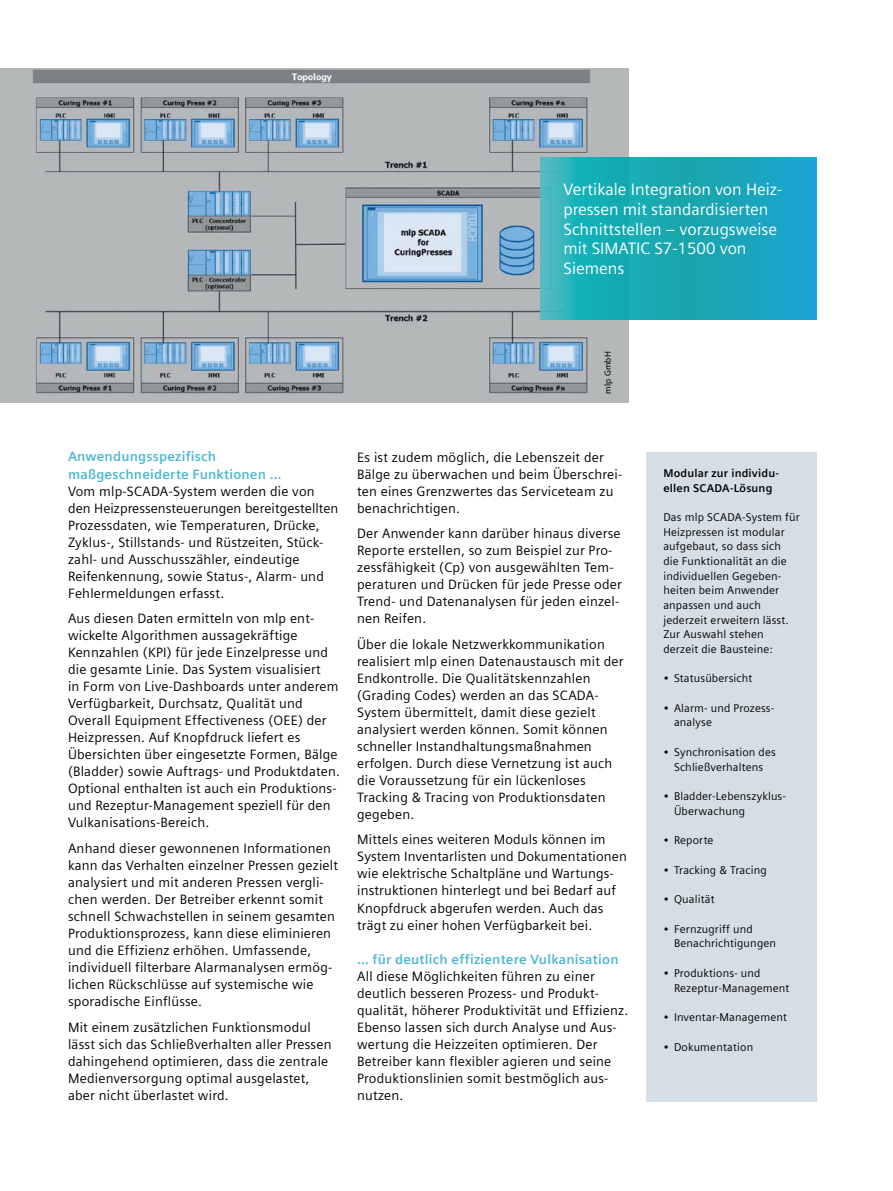
<style>
.page{position:relative;width:893px;height:1191px;background:#fff}
.page>*{position:absolute;margin:0;border:0;box-sizing:border-box;transform-origin:0 0}
.t1{font:16.5px/19.8px "Siemens Sans Global";color:#fff}
.t2{font:13.5px/17px "Siemens Sans Global";letter-spacing:.015em;color:#000}
.t3{font:700 13.5px/17px "Siemens Sans Global";letter-spacing:.015em;color:#4db8d3}
.t4{font:11.25px/14.7px "Siemens Sans Global";letter-spacing:.015em;color:#000}
.t5{font:700 11.25px/14.7px "Siemens Sans Global";letter-spacing:.015em;color:#000}
.t6{font:9px "Myriad Pro";letter-spacing:.015em;color:#000}
</style>
<div class="page">
<div style="left:646px;top:452px;width:171px;height:649px;background:#d5dee4"></div>
<img style="left:0;top:68px;width:629px;height:335px">
<svg style="left:540px;top:157px;width:276px;height:162px;background:#1ca9ba"></svg>
<p class="t1" style="left:563px;top:180px;width:220px">Vertikale Integration von Heiz&shy;pressen mit standardisierten<br>Schnittstellen – vorzugsweise mit SIMATIC S7-1500 von<br>Siemens</p>
<p class="t6" style="left:602px;top:393px;width:43px;rotate:-90deg">mlp GmbH</p>
<p class="t3" style="left:68px;top:448px;width:215px">Anwendungsspezifisch maßgeschneiderte Funktionen …</p>
<p class="t2" style="left:68px;top:483px;width:272px">Vom mlp-SCADA-System werden die von den Heizpressensteuerungen bereitgestellten Prozessdaten, wie Temperaturen, Drücke, Zyklus-, Stillstands- und Rüstzeiten, Stück&shy;zahl- und Ausschusszähler, eindeutige Reifenkennung, sowie Status-, Alarm- und Fehlermeldungen erfasst.</p>
<p class="t2" style="left:68px;top:610px;width:273px">Aus diesen Daten ermitteln von mlp ent&shy;wickelte Algorithmen aussagekräftige Kennzahlen (KPI) für jede Einzelpresse und die gesamte Linie. Das System visualisiert<br>in Form von Live-Dashboards unter anderem Verfügbarkeit, Durchsatz, Qualität und Overall Equipment Effectiveness (OEE) der Heizpressen. Auf Knopfdruck liefert es Übersichten über eingesetzte Formen, Bälge (Bladder) sowie Auftrags- und Produktdaten.<br>Optional enthalten ist auch ein Produktions&shy;und Rezeptur-Management speziell für den Vulkanisations-Bereich.</p>
<p class="t2" style="left:68px;top:840px;width:272px">Anhand dieser gewonnenen Informationen kann das Verhalten einzelner Pressen gezielt analysiert und mit anderen Pressen vergli&shy;chen werden. Der Betreiber erkennt somit schnell Schwachstellen in seinem gesamten Produktionsprozess, kann diese eliminieren und die Effizienz erhöhen. Umfassende, individuell filterbare Alarmanalysen ermög&shy;lichen Rückschlüsse auf systemische wie sporadische Einflüsse.</p>
<p class="t2" style="left:68px;top:1019px;width:265px">Mit einem zusätzlichen Funktionsmodul lässt sich das Schließverhalten aller Pressen dahingehend optimieren, dass die zentrale Medienversorgung optimal ausgelastet, aber nicht überlastet wird.</p>
<p class="t2" style="left:357px;top:449px;width:267px">Es ist zudem möglich, die Lebenszeit der Bälge zu überwachen und beim Überschrei&shy;ten eines Grenzwertes das Serviceteam zu benachrichtigen.</p>
<p class="t2" style="left:357px;top:525px;width:266px">Der Anwender kann darüber hinaus diverse Reporte erstellen, so zum Beispiel zur Pro&shy;zessfähigkeit (Cp) von ausgewählten Tem&shy;peraturen und Drücken für jede Presse oder Trend- und Datenanalysen für jeden einzel&shy;nen Reifen.</p>
<p class="t2" style="left:357px;top:636px;width:268px">Über die lokale Netzwerkkommunikation realisiert mlp einen Datenaustausch mit der Endkontrolle. Die Qualitätskennzahlen (Grading Codes) werden an das SCADA-System übermittelt, damit diese gezielt analysiert werden können. Somit können schneller Instandhaltungsmaßnahmen erfolgen. Durch diese Vernetzung ist auch die Voraussetzung für ein lückenloses Tracking &amp; Tracing von Produktionsdaten gegeben.</p>
<p class="t2" style="left:357px;top:832px;width:271px">Mittels eines weiteren Moduls können im System Inventarlisten und Dokumentationen wie elektrische Schaltpläne und Wartungs&shy;instruktionen hinterlegt und bei Bedarf auf Knopfdruck abgerufen werden. Auch das trägt zu einer hohen Verfügbarkeit bei.</p>
<p class="t3" style="left:357px;top:950px;width:263px">… für deutlich effizientere Vulkanisation</p>
<p class="t2" style="left:357px;top:968px;width:273px">All diese Möglichkeiten führen zu einer deutlich besseren Prozess- und Produkt&shy;qualität, höherer Produktivität und Effizienz.<br>Ebenso lassen sich durch Analyse und Aus&shy;wertung die Heizzeiten optimieren. Der Betreiber kann flexibler agieren und seine Produktionslinien somit bestmöglich aus&shy;nutzen.</p>
<p class="t5" style="left:663px;top:466px;width:117px">Modular zur individu&shy;ellen SCADA-Lösung</p>
<p class="t4" style="left:663px;top:510px;width:138px">Das mlp SCADA-System für<br>Heizpressen ist modular aufgebaut, so dass sich<br>die Funktionalität an die individuellen Gegeben&shy;heiten beim Anwender anpassen und auch jederzeit erweitern lässt.<br>Zur Auswahl stehen derzeit die Bausteine:</p>
<p class="t4" style="left:663px;top:671px;width:91px">• Statusübersicht</p>
<p class="t4" style="left:674px;top:701px;width:101px;text-indent:-11px">• Alarm- und Prozess&shy;analyse</p>
<p class="t4" style="left:663px;top:745px;width:114px;text-align:center">• Synchronisation des<br>Schließverhaltens</p>
<p class="t4" style="left:674px;top:789px;width:114px;text-indent:-11px">• Bladder-Lebenszyklus-<br>Überwachung</p>
<p class="t4" style="left:663px;top:833px;width:52px">• Reporte</p>
<p class="t4" style="left:663px;top:863px;width:105px">• Tracking &amp; Tracing</p>
<p class="t4" style="left:663px;top:892px;width:53px">• Qualität</p>
<p class="t4" style="left:674px;top:922px;width:104px;text-indent:-11px">• Fernzugriff und<br>Benachrichtigungen</p>
<p class="t4" style="left:674px;top:966px;width:117px;text-indent:-11px">• Produktions- und<br>Rezeptur-Management</p>
<p class="t4" style="left:663px;top:1010px;width:125px">• Inventar-Management</p>
<p class="t4" style="left:663px;top:1040px;width:91px">• Dokumentation</p>
</div>
